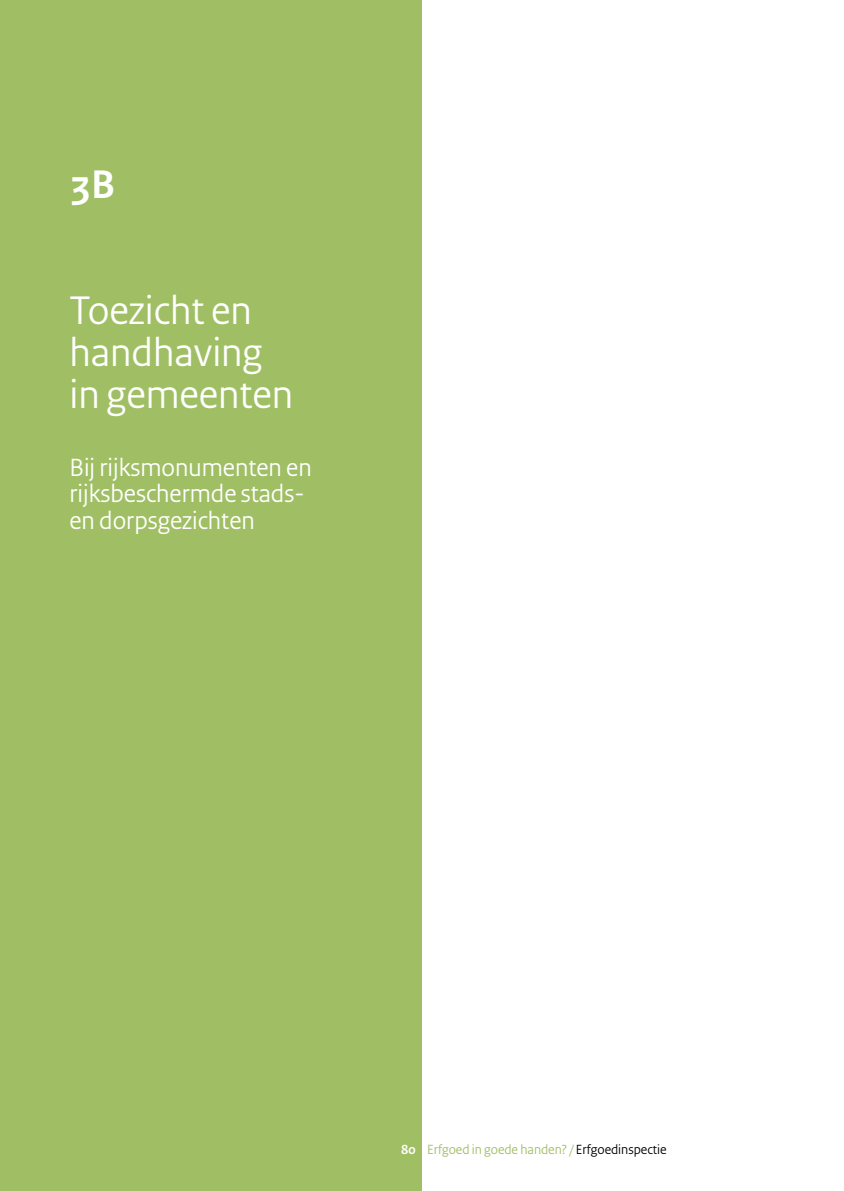
<style>
.page{position:relative;width:844px;height:1191px;background:#fff}
.page>*{position:absolute;margin:0;border:0;box-sizing:border-box;transform-origin:0 0}
.t1{font:42px/42px "Rijksoverheid Sans";color:#fff}
.t2{font:700 42px "Rijksoverheid Sans";color:#fff}
.t3{font:26.25px/26.2px "Rijksoverheid Sans";color:#fff}
.t4{font:14px "Rijksoverheid Sans";color:#a0bf65}
.s1{font-weight:700;color:#fff}
.s2{color:#000}
</style>
<div class="page">
<div style="left:0;top:0;width:422px;height:1191px;background:#a0bf65"></div>
<p class="t2" style="left:69px;top:160px;width:47px">3B</p>
<p class="t1" style="left:69px;top:290px;width:225px">Toezicht en handhaving in gemeenten</p>
<p class="t3" style="left:69px;top:455px;width:244px">Bij rijksmonumenten en rijksbeschermde stads&shy;en dorpsgezichten</p>
<p class="t4" style="left:401px;top:1141px;width:267px"><span class="s1">80</span> Erfgoed in goede handen? / <span class="s2">Erfgoedinspectie</span></p>
</div>
